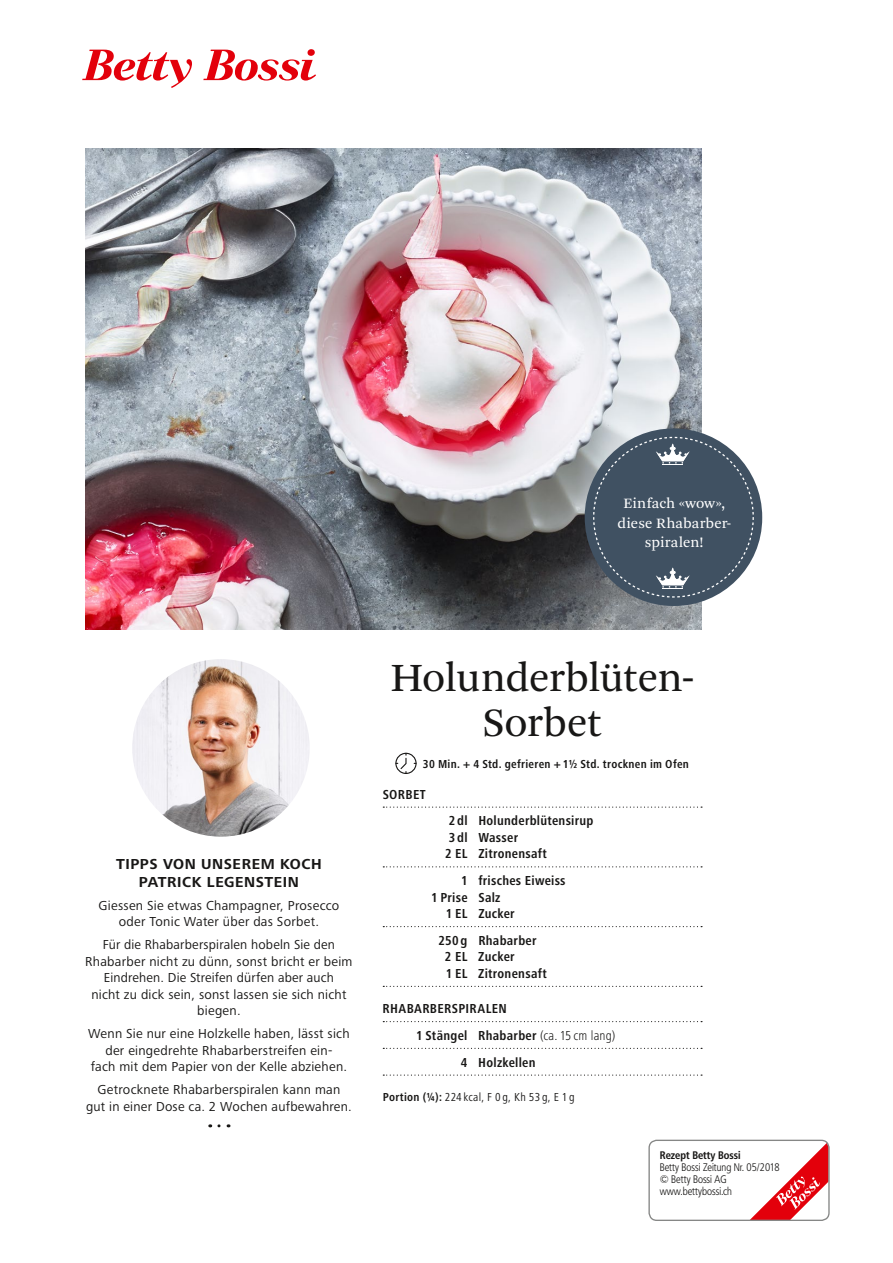
<style>
.page{position:relative;width:893px;height:1263px;background:#fff}
.page>*{position:absolute;margin:0;border:0;box-sizing:border-box;transform-origin:0 0}
.t1{font:42px/45px "Arnhem B Bn Blond";letter-spacing:-.02em;color:#181716;text-align:center}
.t2{font:15px/19.5px "Arnhem B Bn Blond";letter-spacing:.005em;color:#fff;text-align:center}
.t3{font:700 15px/18px "Frutiger Next B Bn";letter-spacing:.035em;color:#181716;text-align:center}
.t4{font:13.5px/16.5px "Frutiger Next B Bn";letter-spacing:.015em;color:#181716;text-align:center}
.t5{font:700 condensed 13.5px/16.5px "Frutiger Next B Bn";letter-spacing:.02em;color:#181716}
.t6{font:700 condensed 12px "Frutiger Next B Bn";letter-spacing:.025em;color:#181716}
.t7{font:condensed 12px "Frutiger Next B Bn";letter-spacing:.015em;color:#181716}
.t8{font:10.8px/12px "Frutiger B Bn Con Light";color:#181716}
.t9{font:10.8px "Frutiger B Bn Con Bold";color:#181716}
.s1{font-weight:300}
.s2{font-weight:700}
</style>
<div class="page">
<svg style="left:82px;top:50px;width:110px;height:38px"></svg>
<svg style="left:203px;top:49px;width:113px;height:32px"></svg>
<svg style="left:751px;top:1140px;width:77px;height:79px"></svg>
<div style="left:648px;top:1140px;width:182px;height:81px;border:1px solid #868786;border-radius:8px"></div>
<img style="left:85px;top:149px;width:617px;height:480px">
<svg style="left:585px;top:428px;width:177px;height:178px;background:#626f7c"></svg>
<img style="left:132px;top:659px;width:178px;height:178px;border-radius:89px">
<svg style="left:383px;top:806px;width:319px;height:2px"></svg>
<svg style="left:383px;top:866px;width:319px;height:1px"></svg>
<svg style="left:383px;top:926px;width:319px;height:1px"></svg>
<svg style="left:383px;top:986px;width:319px;height:1px"></svg>
<svg style="left:383px;top:1021px;width:319px;height:1px"></svg>
<svg style="left:383px;top:1048px;width:319px;height:1px"></svg>
<svg style="left:383px;top:1074px;width:319px;height:2px"></svg>
<svg style="left:219px;top:1124px;width:10px;height:3px"></svg>
<div style="left:395px;top:753px;width:22px;height:21px;border:1px solid #181716;border-radius:50%"></div>
<svg style="left:396px;top:753px;width:11px;height:20px"></svg>
<p class="t2" style="left:617px;top:494px;width:115px">Einfach «wow», diese Rhabarber&shy;spiralen!</p>
<p class="t3" style="left:116px;top:855px;width:207px">TIPPS VON UNSEREM KOCH<br>PATRICK LEGENSTEIN</p>
<p class="t4" style="left:99px;top:897px;width:242px">Giessen Sie etwas Champagner, Prosecco oder Tonic Water über das Sorbet.</p>
<p class="t4" style="left:85px;top:936px;width:269px">Für die Rhabarberspiralen hobeln Sie den Rhabarber nicht zu dünn, sonst bricht er beim Eindrehen. Die Streifen dürfen aber auch<br>nicht zu dick sein, sonst lassen sie sich nicht biegen.</p>
<p class="t4" style="left:88px;top:1025px;width:263px">Wenn Sie nur eine Holzkelle haben, lässt sich der eingedrehte Rhabarberstreifen ein-<br>fach mit dem Papier von der Kelle abziehen.</p>
<p class="t4" style="left:86px;top:1081px;width:267px">Getrocknete Rhabarberspiralen kann man<br>gut in einer Dose ca. 2 Wochen aufbewahren.</p>
<h1 class="t1" style="left:390px;top:655px;width:303px">Holunderblüten-<br>Sorbet</h1>
<p class="t6" style="left:423px;top:757px;width:268px">30 Min. + 4 Std. gefrieren + 1¿ Std. trocknen im Ofen</p>
<p class="t5" style="left:383px;top:786px;width:45px">SORBET</p>
<p class="t5" style="left:445px;top:813px;width:150px">2 dl Holunderblütensirup<br>3 dl Wasser<br>2 EL Zitronensaft</p>
<p class="t5" style="left:461px;top:872px;width:106px">1 frisches Eiweiss</p>
<p class="t5" style="left:431px;top:889px;width:71px">1 Prise Salz</p>
<p class="t5" style="left:446px;top:905px;width:70px">1 EL Zucker</p>
<p class="t5" style="left:445px;top:932px;width:103px;text-indent:-6px">250 g Rhabarber<br>2 EL Zucker<br>1 EL Zitronensaft</p>
<p class="t5" style="left:383px;top:1000px;width:126px">RHABARBERSPIRALEN</p>
<p class="t5" style="left:416px;top:1027px;width:201px">1 Stängel Rhabarber <span class="s1">(ca. 15 cm lang)</span></p>
<p class="t5" style="left:461px;top:1054px;width:76px">4 Holzkellen</p>
<p class="t7" style="left:383px;top:1090px;width:194px"><span class="s2">Portion (¡):</span> 224 kcal, F 0 g, Kh 53 g, E 1 g</p>
<p class="t9" style="left:660px;top:1148px;width:82px">Rezept Betty Bossi</p>
<p class="t8" style="left:660px;top:1161px;width:121px">Betty Bossi Zeitung Nr. 05/2018 © Betty Bossi AG www.bettybossi.ch</p>
</div>
